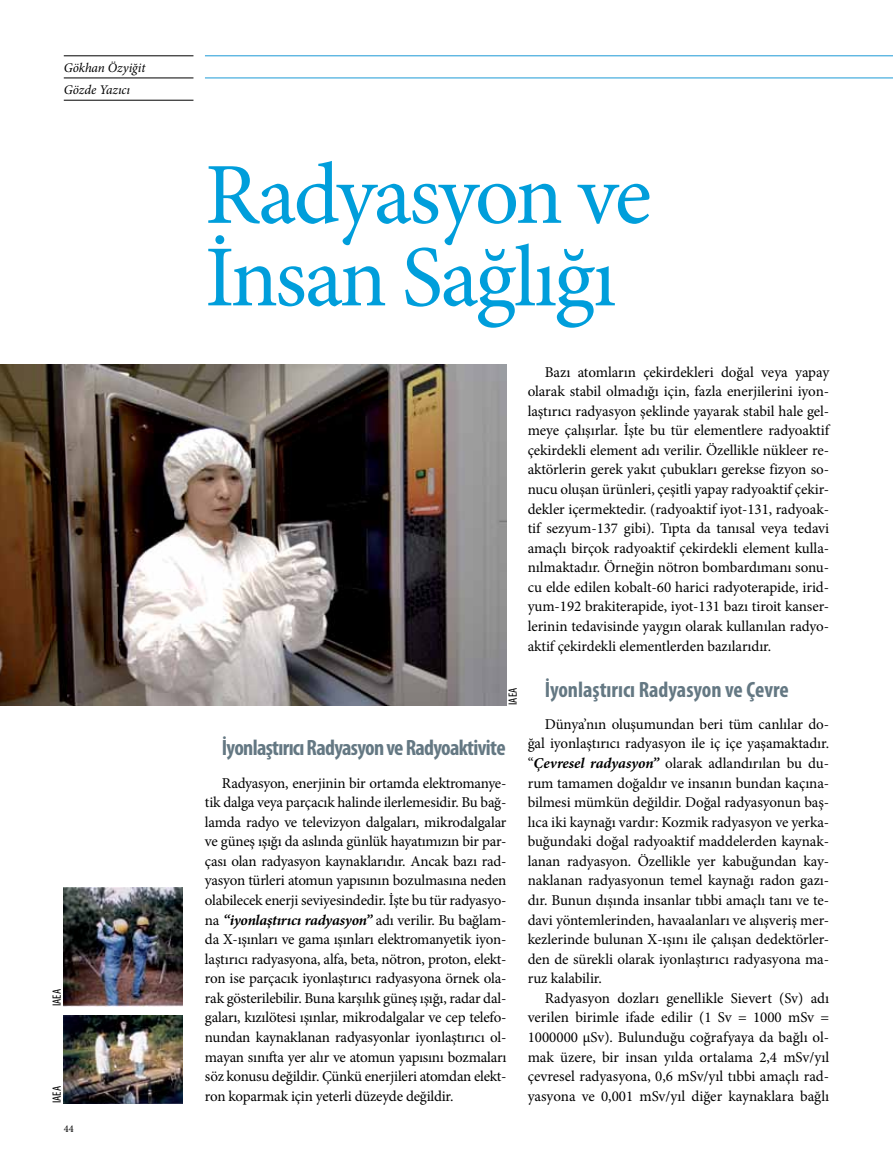
<style>
.page{position:relative;width:893px;height:1170px;background:#fff}
.page>*{position:absolute;margin:0;border:0;box-sizing:border-box;transform-origin:0 0}
.t1{font:87px/82.5px "Minion Pro";letter-spacing:-.03em;color:#009edb}
.t2{font:700 condensed 22.2px "Myriad Pro";letter-spacing:-.03em;color:#647883}
.t3{font:700 condensed 22.2px "Myriad Pro";color:#647883}
.t4{font:15px/19.5px "Minion Pro";letter-spacing:-.005em;color:#000;text-align:justify}
.t5{font:italic 13.2px/22.2px "Minion Pro";color:#000}
.t6{font:condensed 12px "Myriad Pro";color:#000}
.t7{font:10.35px "Minion Pro";color:#000}
.s1{font-weight:700;font-style:italic}
</style>
<div class="page">
<img style="left:0;top:364px;width:506px;height:341px">
<img style="left:64px;top:887px;width:119px;height:119px">
<img style="left:64px;top:1015px;width:119px;height:88px">
<hr style="left:64px;top:78px;width:129px;height:1px;background:#000">
<hr style="left:64px;top:100px;width:129px;height:1px;background:#000">
<hr style="left:64px;top:56px;width:129px;height:1px;background:#000">
<hr style="left:205px;top:78px;width:688px;height:1px;background:#1c9ad6">
<hr style="left:205px;top:56px;width:688px;height:1px;background:#1c9ad6">
<p class="t5" style="left:64px;top:56px;width:83px">Gökhan Özyiğit<br>Gözde Yazıcı</p>
<p class="t6" style="left:50px;top:1006px;width:19px;rotate:-90deg">IAEA</p>
<p class="t6" style="left:50px;top:1103px;width:19px;rotate:-90deg">IAEA</p>
<p class="t7" style="left:64px;top:1121px;width:11px">44</p>
<h1 class="t1" style="left:205px;top:154px;width:448px">Radyasyon ve<br>İnsan Sağlığı</h1>
<p class="t6" style="left:506px;top:705px;width:19px;rotate:-90deg">IAEA</p>
<h2 class="t2" style="left:222px;top:734px;width:285px">İyonlaştırıcı Radyasyon ve Radyoaktivite</h2>
<p class="t4" style="left:205px;top:773px;width:303px;text-indent:17px">Radyasyon, enerjinin bir ortamda elektromanye&shy;tik dalga veya parçacık halinde ilerlemesidir. Bu bağ&shy;lamda radyo ve televizyon dalgaları, mikrodalgalar ve güneş ışığı da aslında günlük hayatımızın bir par&shy;çası olan radyasyon kaynaklarıdır. Ancak bazı rad&shy;yasyon türleri atomun yapısının bozulmasına neden olabilecek enerji seviyesindedir. İşte bu tür radyasyo&shy;na <span class="s1">“iyonlaştırıcı radyasyon”</span> adı verilir. Bu bağlam&shy;da X-ışınları ve gama ışınları elektromanyetik iyon&shy;laştırıcı radyasyona, alfa, beta, nötron, proton, elekt&shy;ron ise parçacık iyonlaştırıcı radyasyona örnek ola&shy;rak gösterilebilir. Buna karşılık güneş ışığı, radar dal&shy;gaları, kızılötesi ışınlar, mikrodalgalar ve cep telefo&shy;nundan kaynaklanan radyasyonlar iyonlaştırıcı ol&shy;mayan sınıfta yer alır ve atomun yapısını bozmaları söz konusu değildir. Çünkü enerjileri atomdan elekt&shy;ron koparmak için yeterli düzeyde değildir.</p>
<p class="t4" style="left:528px;top:362px;width:303px;text-indent:17px">Bazı atomların çekirdekleri doğal veya yapay olarak stabil olmadığı için, fazla enerjilerini iyon&shy;laştırıcı radyasyon şeklinde yayarak stabil hale gel&shy;meye çalışırlar. İşte bu tür elementlere radyoaktif çekirdekli element adı verilir. Özellikle nükleer re&shy;aktörlerin gerek yakıt çubukları gerekse fizyon so&shy;nucu oluşan ürünleri, çeşitli yapay radyoaktif çekir&shy;dekler içermektedir. (radyoaktif iyot-131, radyoak&shy;tif sezyum-137 gibi). Tıpta da tanısal veya tedavi amaçlı birçok radyoaktif çekirdekli element kulla&shy;nılmaktadır. Örneğin nötron bombardımanı sonu&shy;cu elde edilen kobalt-60 harici radyoterapide, irid&shy;yum-192 brakiterapide, iyot-131 bazı tiroit kanser&shy;lerinin tedavisinde yaygın olarak kullanılan radyo&shy;aktif çekirdekli elementlerden bazılarıdır.</p>
<h2 class="t3" style="left:545px;top:675px;width:246px">İyonlaştırıcı Radyasyon ve Çevre</h2>
<p class="t4" style="left:528px;top:714px;width:303px;text-indent:17px">Dünya’nın oluşumundan beri tüm canlılar do&shy;ğal iyonlaştırıcı radyasyon ile iç içe yaşamaktadır. “<span class="s1">Çevresel radyasyon”</span> olarak adlandırılan bu du&shy;rum tamamen doğaldır ve insanın bundan kaçına&shy;bilmesi mümkün değildir. Doğal radyasyonun baş&shy;lıca iki kaynağı vardır: Kozmik radyasyon ve yerka&shy;buğundaki doğal radyoaktif maddelerden kaynak&shy;lanan radyasyon. Özellikle yer kabuğundan kay&shy;naklanan radyasyonun temel kaynağı radon gazı&shy;dır. Bunun dışında insanlar tıbbi amaçlı tanı ve te&shy;davi yöntemlerinden, havaalanları ve alışveriş mer&shy;kezlerinde bulunan X-ışını ile çalışan dedektörler&shy;den de sürekli olarak iyonlaştırıcı radyasyona ma&shy;ruz kalabilir.</p>
<p class="t4" style="left:528px;top:988px;width:303px;text-indent:17px">Radyasyon dozları genellikle Sievert (Sv) adı verilen birimle ifade edilir (1 Sv = 1000 mSv = 1000000 µSv). Bulunduğu coğrafyaya da bağlı ol&shy;mak üzere, bir insan yılda ortalama 2,4 mSv/yıl çevresel radyasyona, 0,6 mSv/yıl tıbbi amaçlı rad&shy;yasyona ve 0,001 mSv/yıl diğer kaynaklara bağlı</p>
</div>
